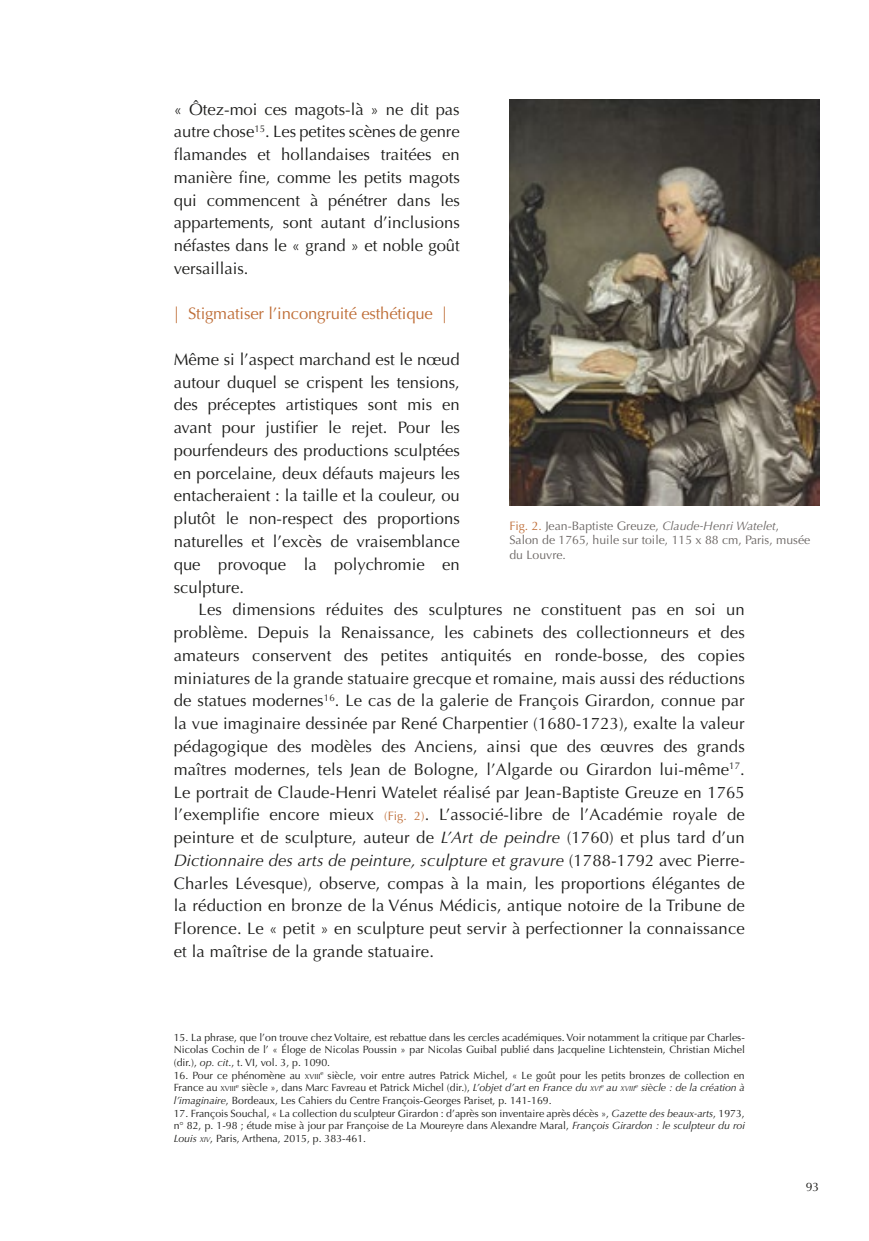
<style>
.page{position:relative;width:869px;height:1241px;background:#fff}
.page>*{position:absolute;margin:0;border:0;box-sizing:border-box;transform-origin:0 0}
.t1{font:16.62px/22.8px "Optima";color:#1d1d1b;text-align:justify}
.t2{font:16.62px "Optima";letter-spacing:-.01em;color:#bf6e38}
.t3{font:12.25px/14.7px "Optima";color:#6b6664}
.t4{font:12.25px "Optima";color:#1d1d1b}
.t5{font:10.5px/12.6px "Optima";color:#1d1d1b;text-align:justify}
.t6{font:italic 10.5px "Optima";color:#1d1d1b}
.t7{font:italic 7.35px "Optima";color:#1d1d1b}
.s1{font-size:12.25px;color:#bf6e38}
.s2{font-style:italic}
.s3{color:#bf6e38}
.s4{font-size:7.35px}
.s5{font-style:italic;font-size:7.35px}
.s6{font-size:10.5px}
</style>
<div class="page">
<img style="left:509px;top:99px;width:310px;height:407px">
<p class="t1" style="left:174px;top:98px;width:287px">« Ôtez-moi ces magots-là » ne dit pas autre chose<sup>15</sup>. Les petites scènes de genre flamandes et hollandaises traitées en manière fine, comme les petits magots qui commencent à pénétrer dans les appartements, sont autant d’inclusions néfastes dans le « grand » et noble goût versaillais.</p>
<p class="t2" style="left:174px;top:304px;width:275px">| Stigmatiser l’incongruité esthétique |</p>
<p class="t1" style="left:174px;top:348px;width:287px">Même si l’aspect marchand est le nœud autour duquel se crispent les tensions, des préceptes artistiques sont mis en avant pour justifier le rejet. Pour les pourfendeurs des productions sculptées en porcelaine, deux défauts majeurs les entacheraient : la taille et la couleur, ou plutôt le non-respect des proportions naturelles et l’excès de vraisemblance que provoque la polychromie en sculpture.</p>
<p class="t1" style="left:174px;top:598px;width:572px;text-indent:25px">Les dimensions réduites des sculptures ne constituent pas en soi un problème. Depuis la Renaissance, les cabinets des collectionneurs et des amateurs conservent des petites antiquités en ronde-bosse, des copies miniatures de la grande statuaire grecque et romaine, mais aussi des réductions de statues modernes<sup>16</sup>. Le cas de la galerie de François Girardon, connue par la vue imaginaire dessinée par René Charpentier (1680-1723), exalte la valeur pédagogique des modèles des Anciens, ainsi que des œuvres des grands maîtres modernes, tels Jean de Bologne, l’Algarde ou Girardon lui-même<sup>17</sup>.<br>Le portrait de Claude-Henri Watelet réalisé par Jean-Baptiste Greuze en 1765 l’exemplifie encore mieux <span class="s1">(Fig. 2)</span>. L’associé-libre de l’Académie royale de peinture et de sculpture, auteur de <span class="s2">L’Art de peindre</span> (1760) et plus tard d’un <span class="s2">Dictionnaire des arts de peinture, sculpture et gravure</span> (1788-1792 avec Pierre-Charles Lévesque), observe, compas à la main, les proportions élégantes de la réduction en bronze de la Vénus Médicis, antique notoire de la Tribune de Florence. Le « petit » en sculpture peut servir à perfectionner la connaissance et la maîtrise de la grande statuaire.</p>
<p class="t3" style="left:509px;top:518px;width:302px"><span class="s3">Fig. 2.</span> Jean-Baptiste Greuze, <span class="s2">Claude-Henri Watelet</span>,<br>Salon de 1765, huile sur toile, 115 x 88 cm, Paris, musée du Louvre.</p>
<p class="t5" style="left:174px;top:1030px;width:572px">15. La phrase, que l’on trouve chez Voltaire, est rebattue dans les cercles académiques. Voir notamment la critique par Charles-Nicolas Cochin de l’ « Éloge de Nicolas Poussin » par Nicolas Guibal publié dans Jacqueline Lichtenstein, Christian Michel (dir.), <span class="s2">op. cit</span>., t. VI, vol. 3, p. 1090.</p>
<p class="t5" style="left:174px;top:1068px;width:572px">16. Pour ce phénomène au <span class="s4">XVIII</span><sup>e</sup> siècle, voir entre autres Patrick Michel, « Le goût pour les petits bronzes de collection en<br>France au <span class="s4">XVIII</span><sup>e</sup> siècle », dans Marc Favreau et Patrick Michel (dir.), <span class="s2">L’objet d’art en France du</span> <span class="s5">XVI</span></p>
<p class="t7" style="left:600px;top:1084px;width:36px"><sup>e</sup> <span class="s6">au</span> XVIII</p>
<p class="t6" style="left:635px;top:1081px;width:111px"><sup>e</sup> siècle : de la création à</p>
<p class="t5" style="left:174px;top:1093px;width:379px"><span class="s2">l’imaginaire</span>, Bordeaux, Les Cahiers du Centre François-Georges Pariset, p. 141-169.</p>
<p class="t5" style="left:174px;top:1106px;width:572px">17. François Souchal, « La collection du sculpteur Girardon : d’après son inventaire après décès », <span class="s2">Gazette des beaux-arts</span>, 1973, n° 82, p. 1-98 ; étude mise à jour par Françoise de La Moureyre dans Alexandre Maral, <span class="s2">François Girardon : le sculpteur du roi Louis</span> <span class="s5">XIV</span>, Paris, Arthena, 2015, p. 383-461.</p>
<p class="t4" style="left:805px;top:1179px;width:15px">93</p>
</div>
